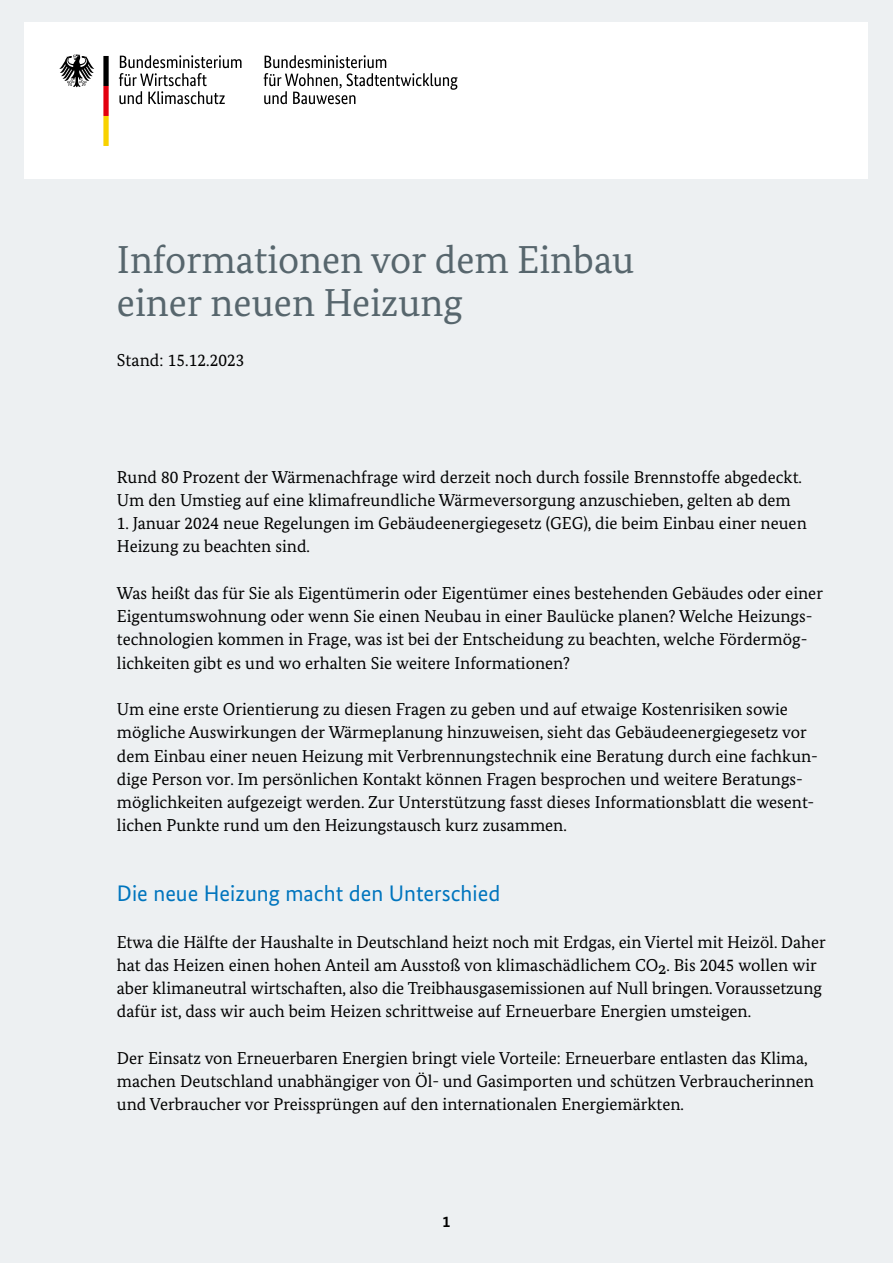
<style>
.page{position:relative;width:893px;height:1263px;background:#edf0f2}
.page>*{position:absolute;margin:0;border:0;box-sizing:border-box;transform-origin:0 0}
.t1{font:39px/42.5px "Bundes Serif";color:#57666d}
.t2{font:22.5px "Bundes Sans";color:#0075be}
.t3{font:17.25px/23.2px "Bundes Serif";color:#000}
.t4{font:700 15.75px "Bundes Sans";color:#000}
</style>
<div class="page">
<div style="left:25px;top:23px;width:843px;height:156px;background:#fff"></div>
<svg style="left:119px;top:55px;width:339px;height:49px"></svg>
<svg style="left:59px;top:55px;width:35px;height:32px"></svg>
<svg style="left:103px;top:56px;width:6px;height:90px"></svg>
<h1 class="t1" style="left:117px;top:238px;width:519px">Informationen vor dem Einbau einer neuen Heizung</h1>
<p class="t3" style="left:117px;top:349px;width:129px">Stand: 15.12.2023</p>
<p class="t3" style="left:117px;top:465px;width:686px">Rund 80 Prozent der Wärmenachfrage wird derzeit noch durch fossile Brennstoffe abgedeckt.<br>Um den Umstieg auf eine klimafreundliche Wärmeversorgung anzuschieben, gelten ab dem</p>
<p class="t3" style="left:117px;top:511px;width:691px">1. Januar 2024 neue Regelungen im Gebäudeenergiegesetz (GEG), die beim Einbau einer neuen<br>Heizung zu beachten sind.</p>
<p class="t3" style="left:117px;top:581px;width:707px">Was heißt das für Sie als Eigentümerin oder Eigentümer eines bestehenden Gebäudes oder einer Eigentumswohnung oder wenn Sie einen Neubau in einer Baulücke planen? Welche Heizungs&shy;technologien kommen in Frage, was ist bei der Entscheidung zu beachten, welche Fördermög&shy;lichkeiten gibt es und wo erhalten Sie weitere Informationen?</p>
<p class="t3" style="left:117px;top:697px;width:703px">Um eine erste Orientierung zu diesen Fragen zu geben und auf etwaige Kostenrisiken sowie mögliche Auswirkungen der Wärmeplanung hinzuweisen, sieht das Gebäudeenergiegesetz vor dem Einbau einer neuen Heizung mit Verbrennungstechnik eine Beratung durch eine fachkun&shy;dige Person vor. Im persönlichen Kontakt können Fragen besprochen und weitere Beratungs&shy;möglichkeiten aufgezeigt werden. Zur Unterstützung fasst dieses Informationsblatt die wesent&shy;lichen Punkte rund um den Heizungstausch kurz zusammen.</p>
<h2 class="t2" style="left:117px;top:881px;width:385px">Die neue Heizung macht den Unterschied</h2>
<p class="t3" style="left:117px;top:930px;width:710px">Etwa die Hälfte der Haushalte in Deutschland heizt noch mit Erdgas, ein Viertel mit Heizöl. Daher hat das Heizen einen hohen Anteil am Ausstoß von klimaschädlichem CO2. Bis 2045 wollen wir aber klimaneutral wirtschaften, also die Treibhausgasemissionen auf Null bringen. Voraussetzung dafür ist, dass wir auch beim Heizen schrittweise auf Erneuerbare Energien umsteigen.</p>
<p class="t3" style="left:117px;top:1046px;width:699px">Der Einsatz von Erneuerbaren Energien bringt viele Vorteile: Erneuerbare entlasten das Klima, machen Deutschland unabhängiger von Öl- und Gasimporten und schützen Verbraucherinnen und Verbraucher vor Preissprüngen auf den internationalen Energiemärkten.</p>
<p class="t4" style="left:443px;top:1212px;width:9px">1</p>
</div>
